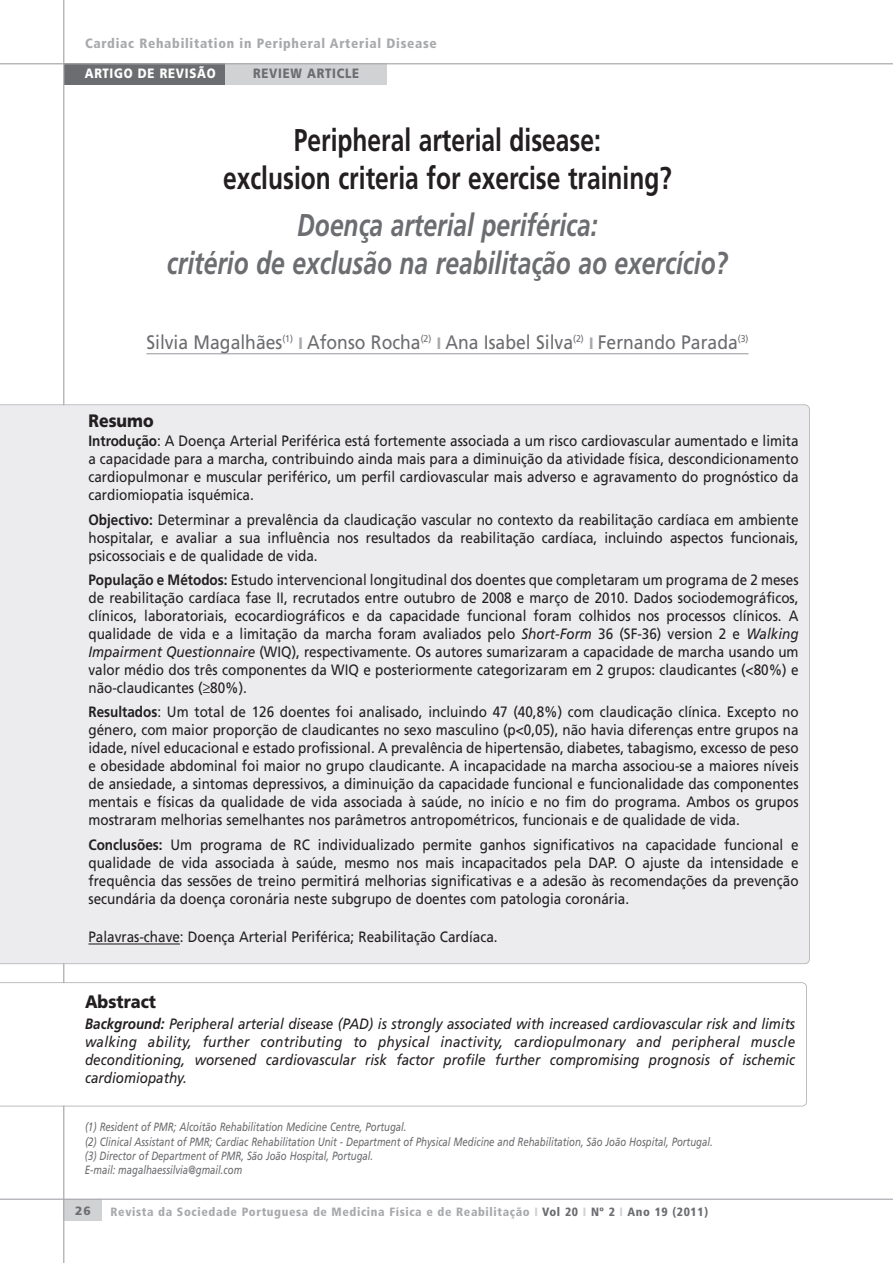
<style>
.page{position:relative;width:893px;height:1263px;background:#fff}
.page>*{position:absolute;margin:0;border:0;box-sizing:border-box;transform-origin:0 0}
.t1{font:italic 700 31.5px/37.8px "Frutiger";color:#6c6d70;text-align:center;scale:.78 1}
.t2{font:700 31.5px/37.8px "Frutiger";color:#231f20;text-align:center;scale:.78 1}
.t3{font:19.5px "Frutiger";color:#6c6d70;scale:.9 1}
.t4{font:900 18px "Frutiger";color:#231f20;scale:.9 1}
.t5{font:900 18px "Frutiger";color:#231f20;scale:.88 1}
.t6{font:15px/18px "Frutiger";color:#231f20;text-align:justify;scale:.9 1}
.t7{font:italic 15px/18px "Frutiger";letter-spacing:.005em;color:#231f20;text-align:justify;scale:.9 1}
.t8{font:900 condensed 13.5px "Frutiger";letter-spacing:.05em;color:#a8a9ad}
.t9{font:900 13.5px "Frutiger";letter-spacing:.06em;color:#fff;scale:.85 1}
.t10{font:900 13.5px "Frutiger";letter-spacing:.06em;color:#6c6d70;scale:.85 1}
.t11{font:italic 12px/14.4px "Frutiger";color:#6c6d70;scale:.8 1}
.t12{font:900 condensed 12px "Frutiger";letter-spacing:.05em;color:#a8a9ad}
.t13{font:900 12px "Frutiger";color:#6c6d70}
.s1{font-weight:900;font-stretch:condensed;font-size:16.5px;color:#a8a9ad}
.s2{font-weight:700}
.s3{font-style:italic}
.s4{color:#d1d2d4}
.s5{color:#6c6d70}
</style>
<div class="page">
<div style="left:64px;top:64px;width:161px;height:21px;background:#6c6d70"></div>
<div style="left:225px;top:64px;width:162px;height:21px;background:#d1d2d4"></div>
<div style="left:64px;top:1199px;width:38px;height:21px;background:#d1d2d4"></div>
<hr style="left:0;top:1198px;width:893px;height:2px;background:#a8a9ad">
<hr style="left:63px;top:0;width:1px;height:1263px;background:#a8a9ad">
<hr style="left:0;top:63px;width:893px;height:1px;background:#a8a9ad">
<hr style="left:146px;top:353px;width:602px;height:1px;background:#a8a9ad">
<svg style="left:0;top:982px;width:807px;height:124px"></svg>
<div style="left:0;top:404px;width:810px;height:560px;background:#ececee"></div>
<hr style="left:88px;top:944px;width:92px;height:1px;background:#231f20">
<p class="t8" style="left:85px;top:38px;width:353px">Cardiac Rehabilitation in Peripheral Arterial Disease</p>
<p class="t9" style="left:85px;top:68px;width:156px">ARTIGO DE REVISÃO</p>
<p class="t10" style="left:253px;top:68px;width:126px">REVIEW ARTICLE</p>
<h1 class="t2" style="left:223px;top:124px;width:577px">Peripheral arterial disease:<br>exclusion criteria for exercise training?</h1>
<h1 class="t1" style="left:167px;top:209px;width:721px">Doença arterial periférica:<br>critério de exclusão na reabilitação ao exercício?</h1>
<h2 class="t3" style="left:146px;top:334px;width:671px">Silvia Magalhães<sup>(1)</sup> <span class="s1">I</span> Afonso Rocha<sup>(2)</sup> <span class="s1">I</span> Ana Isabel Silva<sup>(2)</sup> <span class="s1">I</span> Fernando Parada<sup>(3)</sup></h2>
<p class="t5" style="left:88px;top:413px;width:76px">Resumo</p>
<p class="t6" style="left:88px;top:433px;width:790px"><span class="s2">Introdução</span>: A Doença Arterial Periférica está fortemente associada a um risco cardiovascular aumentado e limita a capacidade para a marcha, contribuindo ainda mais para a diminuição da atividade física, descondicionamento cardiopulmonar e muscular periférico, um perfil cardiovascular mais adverso e agravamento do prognóstico da cardiomiopatia isquémica.</p>
<p class="t6" style="left:88px;top:511px;width:790px"><span class="s2">Objectivo:</span> Determinar a prevalência da claudicação vascular no contexto da reabilitação cardíaca em ambiente hospitalar, e avaliar a sua influência nos resultados da reabilitação cardíaca, incluindo aspectos funcionais, psicossociais e de qualidade de vida.</p>
<p class="t6" style="left:88px;top:572px;width:790px"><span class="s2">População e Métodos:</span> Estudo intervencional longitudinal dos doentes que completaram um programa de 2 meses de reabilitação cardíaca fase II, recrutados entre outubro de 2008 e março de 2010. Dados sociodemográficos, clínicos, laboratoriais, ecocardiográficos e da capacidade funcional foram colhidos nos processos clínicos. A qualidade de vida e a limitação da marcha foram avaliados pelo <span class="s3">Short-Form</span> 36 (SF-36) version 2 e <span class="s3">Walking Impairment Questionnaire</span> (WIQ), respectivamente. Os autores sumarizaram a capacidade de marcha usando um valor médio dos três componentes da WIQ e posteriormente categorizaram em 2 grupos: claudicantes (&lt;80%) e não-claudicantes (≥80%).</p>
<p class="t6" style="left:88px;top:704px;width:790px"><span class="s2">Resultados</span>: Um total de 126 doentes foi analisado, incluindo 47 (40,8%) com claudicação clínica. Excepto no género, com maior proporção de claudicantes no sexo masculino (p&lt;0,05), não havia diferenças entre grupos na idade, nível educacional e estado profissional. A prevalência de hipertensão, diabetes, tabagismo, excesso de peso e obesidade abdominal foi maior no grupo claudicante. A incapacidade na marcha associou-se a maiores níveis de ansiedade, a sintomas depressivos, a diminuição da capacidade funcional e funcionalidade das componentes mentais e físicas da qualidade de vida associada à saúde, no início e no fim do programa. Ambos os grupos mostraram melhorias semelhantes nos parâmetros antropométricos, funcionais e de qualidade de vida.</p>
<p class="t6" style="left:88px;top:837px;width:790px"><span class="s2">Conclusões:</span> Um programa de RC individualizado permite ganhos significativos na capacidade funcional e qualidade de vida associada à saúde, mesmo nos mais incapacitados pela DAP. O ajuste da intensidade e frequência das sessões de treino permitirá melhorias significativas e a adesão às recomendações da prevenção secundária da doença coronária neste subgrupo de doentes com patologia coronária.</p>
<p class="t6" style="left:88px;top:929px;width:456px">Palavras-chave: Doença Arterial Periférica; Reabilitação Cardíaca.</p>
<p class="t4" style="left:85px;top:994px;width:80px">Abstract</p>
<p class="t7" style="left:85px;top:1016px;width:790px"><span class="s2">Background:</span> Peripheral arterial disease (PAD) is strongly associated with increased cardiovascular risk and limits walking ability, further contributing to physical inactivity, cardiopulmonary and peripheral muscle deconditioning, worsened cardiovascular risk factor profile further compromising prognosis of ischemic cardiomiopathy.</p>
<p class="t11" style="left:85px;top:1121px;width:786px">(1) Resident of PMR; Alcoitão Rehabilitation Medicine Centre, Portugal.<br>(2) Clinical Assistant of PMR; Cardiac Rehabilitation Unit - Department of Physical Medicine and Rehabilitation, São João Hospital, Portugal. (3) Director of Department of PMR, São João Hospital, Portugal.<br>E-mail: magalhaessilvia@gmail.com</p>
<p class="t13" style="left:75px;top:1205px;width:17px">26</p>
<p class="t12" style="left:111px;top:1207px;width:599px">Revista da Sociedade Portuguesa de Medicina Física e de Reabilitação <span class="s4">I</span> <span class="s5">Vol 20</span> <span class="s4">I</span> <span class="s5">Nº 2</span> <span class="s4">I</span> <span class="s5">Ano 19 (2011)</span></p>
</div>
